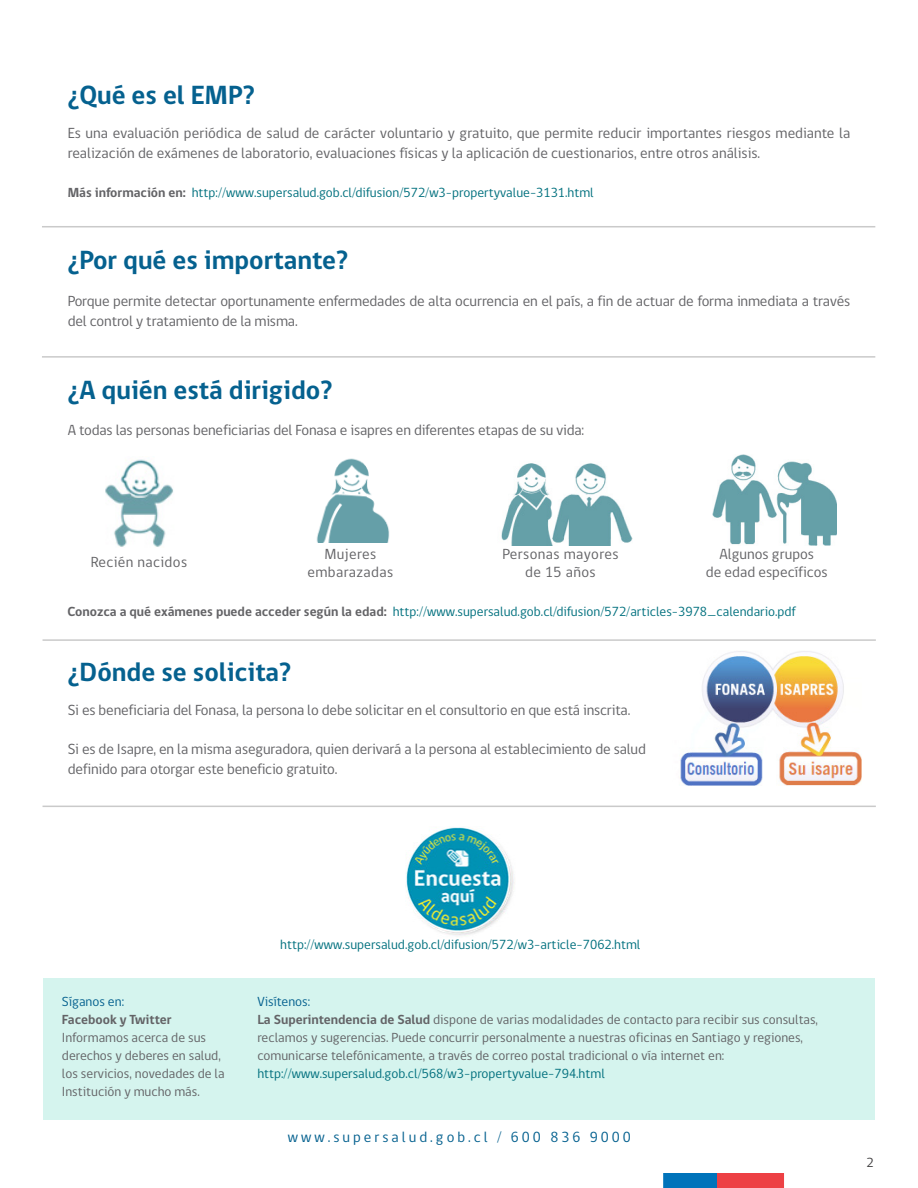
<style>
.page{position:relative;width:918px;height:1188px;background:#fff}
.page>*{position:absolute;margin:0;border:0;box-sizing:border-box;transform-origin:0 0}
.Texto_normal{font:700 27px "gob CL";color:#05618f}
.Texto_normal-2{font:15px/19.5px "gob CL";letter-spacing:-.01em;color:#636366}
.Texto_normal-3{font:15px "gob CL";letter-spacing:.025em;color:#636366}
.texto_web___fono{font:15px "gob CL";letter-spacing:.2em;color:#05618f}
.t1{font:13.5px/18px "gob CL";color:#636366}
.Texto_normal-4{font:13.5px "gob CL";color:#01707e}
.t2{font:13.5px "gob CL";color:#05618f}
.t3{font:700 13.5px "gob CL";color:#636366}
.t4{font:13.5px "gob CL";color:#3f3e3f}
.s1{font-weight:700;color:#636366}
.s2{font-weight:700}
</style>
<div class="page">
<svg style="left:663px;top:1173px;width:121px;height:15px;background:#835678"></svg>
<hr style="left:43px;top:639px;width:833px;height:2px;background:#cacaca">
<hr style="left:43px;top:806px;width:833px;height:1px;background:#cacaca">
<hr style="left:42px;top:356px;width:833px;height:2px;background:#cacaca">
<hr style="left:42px;top:226px;width:833px;height:1px;background:#cacaca">
<img style="left:105px;top:459px;width:69px;height:88px">
<img style="left:316px;top:458px;width:74px;height:84px">
<img style="left:501px;top:463px;width:132px;height:83px">
<img style="left:712px;top:454px;width:124px;height:92px">
<div style="left:43px;top:978px;width:832px;height:141px;background:#d5f4ee"></div>
<img style="left:406px;top:827px;width:109px;height:109px">
<img style="left:680px;top:651px;width:181px;height:134px">
<p class="Texto_normal" style="left:68px;top:76px;width:188px">¿Qué es el EMP?</p>
<p class="Texto_normal-2" style="left:68px;top:124px;width:784px">Es una evaluación periódica de salud de carácter voluntario y gratuito, que permite reducir importantes riesgos mediante la realización de exámenes de laboratorio, evaluaciones físicas y la aplicación de cuestionarios, entre otros análisis.</p>
<p class="Texto_normal-4" style="left:68px;top:183px;width:528px"><span class="s1">Más información en:</span> http://www.supersalud.gob.cl/difusion/572/w3-propertyvalue-3131.html</p>
<p class="Texto_normal" style="left:68px;top:241px;width:282px">¿Por qué es importante?</p>
<p class="Texto_normal-2" style="left:68px;top:292px;width:784px">Porque permite detectar oportunamente enfermedades de alta ocurrencia en el país, a fin de actuar de forma inmediata a través del control y tratamiento de la misma.</p>
<p class="Texto_normal" style="left:68px;top:372px;width:266px">¿A quién está dirigido?</p>
<p class="Texto_normal-2" style="left:68px;top:421px;width:518px">A todas las personas beneficiarias del Fonasa e isapres en diferentes etapas de su vida:</p>
<p class="Texto_normal-3" style="left:324px;top:544px;width:54px">Mujeres</p>
<p class="Texto_normal-3" style="left:307px;top:562px;width:87px">embarazadas</p>
<p class="Texto_normal-3" style="left:91px;top:551px;width:98px">Recién nacidos</p>
<p class="Texto_normal-3" style="left:502px;top:544px;width:118px">Personas mayores</p>
<p class="Texto_normal-2" style="left:525px;top:563px;width:72px">de 15 años</p>
<p class="Texto_normal-2" style="left:720px;top:545px;width:96px">Algunos grupos</p>
<p class="Texto_normal-2" style="left:706px;top:563px;width:123px">de edad específicos</p>
<p class="Texto_normal-4" style="left:68px;top:602px;width:730px"><span class="s1">Conozca a qué exámenes puede acceder según la edad:</span> http://www.supersalud.gob.cl/difusion/572/articles-3978_calendario.pdf</p>
<p class="Texto_normal" style="left:68px;top:653px;width:225px">¿Dónde se solicita?</p>
<p class="Texto_normal-2" style="left:68px;top:701px;width:564px">Si es beneficiaria del Fonasa, la persona lo debe solicitar en el consultorio en que está inscrita.</p>
<p class="Texto_normal-2" style="left:68px;top:740px;width:580px">Si es de Isapre, en la misma aseguradora, quien derivará a la persona al establecimiento de salud definido para otorgar este beneficio gratuito.</p>
<p class="t2" style="left:62px;top:992px;width:64px">Síganos en:</p>
<p class="t3" style="left:62px;top:1010px;width:111px">Facebook y Twitter</p>
<p class="t1" style="left:62px;top:1028px;width:164px">Informamos acerca de sus derechos y deberes en salud, los servicios, novedades de la<br>Institución y mucho más.</p>
<p class="Texto_normal-4" style="left:280px;top:935px;width:362px">http://www.supersalud.gob.cl/difusion/572/w3-article-7062.html</p>
<p class="t2" style="left:257px;top:992px;width:54px">Visítenos:</p>
<p class="t1" style="left:257px;top:1010px;width:562px"><span class="s2">La Superintendencia de Salud</span> dispone de varias modalidades de contacto para recibir sus consultas, reclamos y sugerencias. Puede concurrir personalmente a nuestras oficinas en Santiago y regiones, comunicarse telefónicamente, a través de correo postal tradicional o vía internet en:</p>
<p class="Texto_normal-4" style="left:257px;top:1064px;width:349px">http://www.supersalud.gob.cl/568/w3-propertyvalue-794.html</p>
<p class="texto_web___fono" style="left:288px;top:1126px;width:345px">www.supersalud.gob.cl / 600 836 9000</p>
<p class="t4" style="left:866px;top:1153px;width:9px">2</p>
</div>
